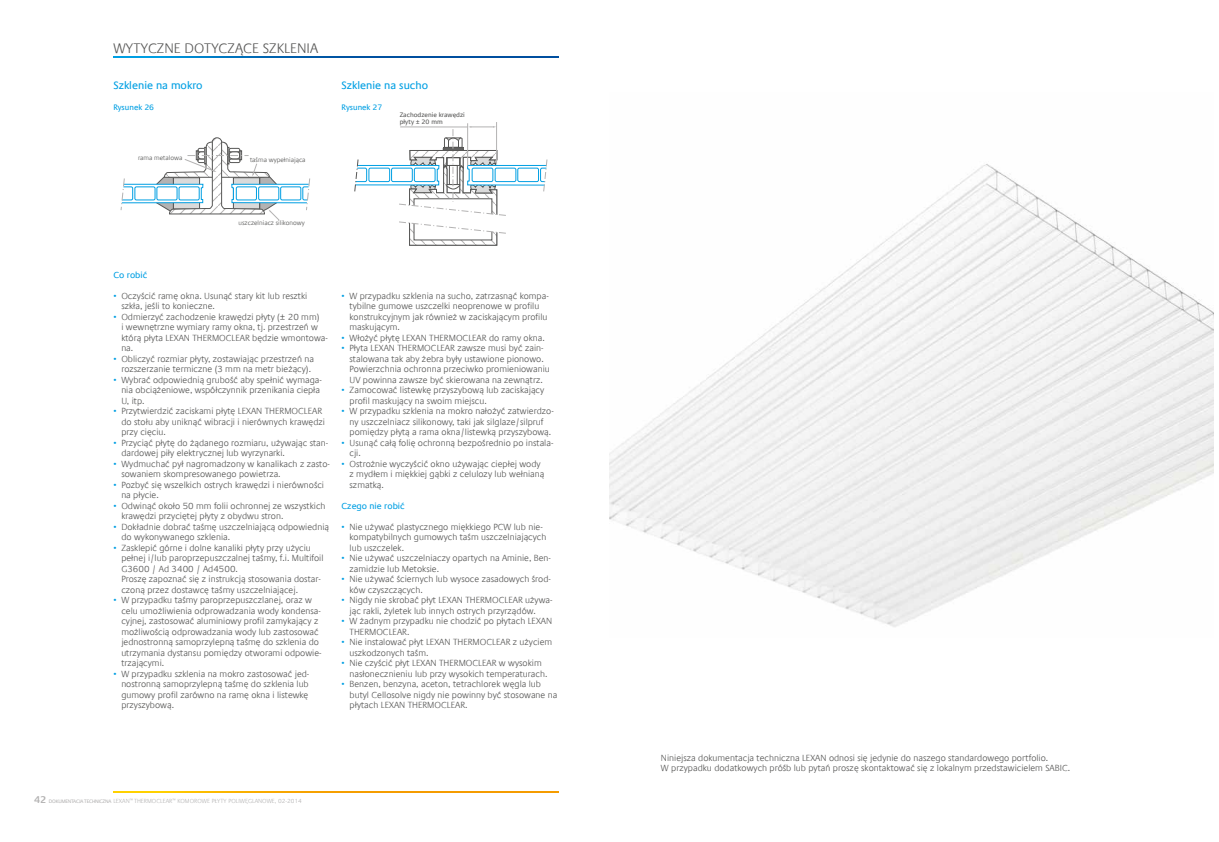
<style>
.page{position:relative;width:1219px;height:842px;background:#fff}
.page>*{position:absolute;margin:0;border:0;box-sizing:border-box;transform-origin:0 0}
.t1{font:300 14px "Praxis Com";color:#575756}
.t2{font:11px "Praxis Com";color:#009fe3}
.t3{font:300 9px/10.5px "Praxis Com";color:#575756}
.t4{font:9px "Praxis Com";color:#009fe3}
.t5{font:8px "Praxis Com";color:#009fe3}
.t6{font:300 6.5px "Praxis Com";color:#575756}
.t7{font:6.5px/7.4px "Praxis Com";color:#575756}
.t8{font:300 6px "Praxis Com";color:#b3b2b2}
.t9{font:5px "Praxis Com";letter-spacing:-.04em;color:#b3b2b2}
.s1{color:#009fe3}
.s2{font-weight:600;font-size:10px}
</style>
<div class="page">
<svg style="left:113px;top:57px;width:445px;height:1px"></svg>
<svg style="left:113px;top:791px;width:445px;height:1px"></svg>
<img style="left:609px;top:164px;width:604px;height:463px">
<svg style="left:120px;top:137px;width:190px;height:83px"></svg>
<hr style="left:467px;top:123px;width:1px;height:43px;background:#b3b2b2">
<hr style="left:496px;top:122px;width:1px;height:43px;background:#b3b2b2">
<svg style="left:354px;top:126px;width:194px;height:120px"></svg>
<hr style="left:400px;top:127px;width:68px;height:1px;background:#b3b2b2">
<h1 class="t1" style="left:113px;top:40px;width:206px">WYTYCZNE DOTYCZĄCE SZKLENIA</h1>
<p class="t2" style="left:113px;top:78px;width:91px">Szklenie na mokro</p>
<p class="t2" style="left:342px;top:78px;width:88px">Szklenie na sucho</p>
<p class="t5" style="left:113px;top:102px;width:42px">Rysunek 26</p>
<p class="t5" style="left:342px;top:102px;width:42px">Rysunek 27</p>
<p class="t6" style="left:138px;top:154px;width:46px">rama metalowa</p>
<p class="t6" style="left:250px;top:156px;width:57px">taśma wypełniająca</p>
<p class="t7" style="left:400px;top:111px;width:67px">Zachodzenie krawędzi płyty ± 20 mm</p>
<p class="t6" style="left:238px;top:219px;width:68px">uszczelniacz silikonowy</p>
<p class="t4" style="left:113px;top:269px;width:35px">Co robić</p>
<p class="t3" style="left:121px;top:290px;width:188px;text-indent:-8px"><span class="s1">•</span> Oczyścić ramę okna. Usunąć stary kit lub resztki szkła, jeśli to konieczne.</p>
<p class="t3" style="left:121px;top:311px;width:208px;text-indent:-8px"><span class="s1">•</span> Odmierzyć zachodzenie krawędzi płyty (± 20 mm)<br>i wewnętrzne wymiary ramy okna, tj. przestrzeń w którą płyta LEXAN THERMOCLEAR będzie wmontowa&shy;na.</p>
<p class="t3" style="left:113px;top:353px;width:202px;text-align:center"><span class="s1">•</span> Obliczyć rozmiar płyty, zostawiając przestrzeń na rozszerzanie termiczne (3 mm na metr bieżący).</p>
<p class="t3" style="left:121px;top:374px;width:202px;text-indent:-8px"><span class="s1">•</span> Wybrać odpowiednią grubość aby spełnić wymaga&shy;nia obciążeniowe, współczynnik przenikania ciepła<br>U, itp.</p>
<p class="t3" style="left:121px;top:406px;width:205px;text-indent:-8px"><span class="s1">•</span> Przytwierdzić zaciskami płytę LEXAN THERMOCLEAR do stołu aby uniknąć wibracji i nierównych krawędzi przy cięciu.</p>
<p class="t3" style="left:121px;top:437px;width:208px;text-indent:-8px"><span class="s1">•</span> Przyciąć płytę do żądanego rozmiaru, używając stan&shy;dardowej piły elektrycznej lub wyrzynarki.</p>
<p class="t3" style="left:121px;top:458px;width:210px;text-indent:-8px"><span class="s1">•</span> Wydmuchać pył nagromadzony w kanalikach z zasto&shy;sowaniem skompresowanego powietrza.</p>
<p class="t3" style="left:121px;top:479px;width:204px;text-indent:-8px"><span class="s1">•</span> Pozbyć się wszelkich ostrych krawędzi i nierówności na płycie.</p>
<p class="t3" style="left:121px;top:500px;width:206px;text-indent:-8px"><span class="s1">•</span> Odwinąć około 50 mm folii ochronnej ze wszystkich krawędzi przyciętej płyty z obydwu stron.</p>
<p class="t3" style="left:121px;top:521px;width:209px;text-indent:-8px"><span class="s1">•</span> Dokładnie dobrać taśmę uszczelniającą odpowiednią do wykonywanego szklenia.</p>
<p class="t3" style="left:121px;top:542px;width:204px;text-indent:-8px"><span class="s1">•</span> Zasklepić górne i dolne kanaliki płyty przy użyciu pełnej i/lub paroprzepuszczalnej taśmy, f.i. Multifoil G3600 / Ad 3400 / Ad4500.<br>Proszę zapoznać się z instrukcją stosowania dostar&shy;czoną przez dostawcę taśmy uszczelniającej.</p>
<p class="t3" style="left:121px;top:595px;width:202px;text-indent:-8px"><span class="s1">•</span> W przypadku taśmy paroprzepuszczlanej, oraz w celu umożliwienia odprowadzania wody kondensa&shy;cyjnej, zastosować aluminiowy profil zamykający z możliwością odprowadzania wody lub zastosować jednostronną samoprzylepną taśmę do szklenia do utrzymania dystansu pomiędzy otworami odpowie&shy;trzającymi.</p>
<p class="t3" style="left:121px;top:668px;width:190px;text-align:justify;text-indent:-8px"><span class="s1">•</span> W przypadku szklenia na mokro zastosować jed&shy;nostronną samoprzylepną taśmę do szklenia lub gumowy profil zarówno na ramę okna i listewkę przyszybową.</p>
<p class="t3" style="left:350px;top:290px;width:201px;text-indent:-8px"><span class="s1">•</span> W przypadku szklenia na sucho, zatrzasnąć kompa&shy;tybilne gumowe uszczelki neoprenowe w profilu konstrukcyjnym jak również w zaciskającym profilu maskującym.</p>
<p class="t3" style="left:342px;top:332px;width:205px"><span class="s1">•</span> Włożyć płytę LEXAN THERMOCLEAR do ramy okna.</p>
<p class="t3" style="left:350px;top:343px;width:202px;text-indent:-8px"><span class="s1">•</span> Płyta LEXAN THERMOCLEAR zawsze musi być zain&shy;stalowana tak aby żebra były ustawione pionowo.<br>Powierzchnia ochronna przeciwko promieniowaniu UV powinna zawsze być skierowana na zewnątrz.</p>
<p class="t3" style="left:350px;top:385px;width:196px;text-indent:-8px"><span class="s1">•</span> Zamocować listewkę przyszybową lub zaciskający profil maskujący na swoim miejscu.</p>
<p class="t3" style="left:350px;top:406px;width:206px;text-indent:-8px"><span class="s1">•</span> W przypadku szklenia na mokro nałożyć zatwierdzo&shy;ny uszczelniacz silikonowy, taki jak silglaze/silpruf pomiędzy płytą a rama okna/listewką przyszybową.</p>
<p class="t3" style="left:350px;top:437px;width:205px;text-indent:-8px"><span class="s1">•</span> Usunąć całą folię ochronną bezpośrednio po instala&shy;cji.</p>
<p class="t3" style="left:350px;top:458px;width:196px;text-indent:-8px"><span class="s1">•</span> Ostrożnie wyczyścić okno używając ciepłej wody z mydłem i miękkiej gąbki z celulozy lub wełnianą szmatką.</p>
<p class="t4" style="left:342px;top:500px;width:65px">Czego nie robić</p>
<p class="t3" style="left:350px;top:521px;width:198px;text-indent:-8px"><span class="s1">•</span> Nie używać plastycznego miękkiego PCW lub nie&shy;kompatybilnych gumowych taśm uszczelniających lub uszczelek.</p>
<p class="t3" style="left:350px;top:553px;width:203px;text-indent:-8px"><span class="s1">•</span> Nie używać uszczelniaczy opartych na Aminie, Ben&shy;zamidzie lub Metoksie.</p>
<p class="t3" style="left:350px;top:574px;width:203px;text-indent:-8px"><span class="s1">•</span> Nie używać ściernych lub wysoce zasadowych środ&shy;ków czyszczących.</p>
<p class="t3" style="left:350px;top:595px;width:204px;text-indent:-8px"><span class="s1">•</span> Nigdy nie skrobać płyt LEXAN THERMOCLEAR używa&shy;jąc rakli, żyletek lub innych ostrych przyrządów.</p>
<p class="t3" style="left:350px;top:616px;width:204px;text-indent:-8px"><span class="s1">•</span> W żadnym przypadku nie chodzić po płytach LEXAN<br>THERMOCLEAR.</p>
<p class="t3" style="left:350px;top:637px;width:204px;text-indent:-8px"><span class="s1">•</span> Nie instalować płyt LEXAN THERMOCLEAR z użyciem uszkodzonych taśm.</p>
<p class="t3" style="left:350px;top:658px;width:199px;text-indent:-8px"><span class="s1">•</span> Nie czyścić płyt LEXAN THERMOCLEAR w wysokim nasłonecznieniu lub przy wysokich temperaturach.</p>
<p class="t3" style="left:350px;top:679px;width:209px;text-indent:-8px"><span class="s1">•</span> Benzen, benzyna, aceton, tetrachlorek węgla lub butyl Cellosolve nigdy nie powinny być stosowane na płytach LEXAN THERMOCLEAR.</p>
<p class="t9" style="left:34px;top:798px;width:79px"><span class="s2">42</span> DOKUMENTACJA TECHNICZNA</p>
<p class="t8" style="left:113px;top:797px;width:190px">LEXAN<sup>™</sup> THERMOCLEAR<sup>™</sup> KOMOROWE PŁYTY POLIWĘGLANOWE, 02-2014</p>
<p class="t3" style="left:661px;top:752px;width:411px">Niniejsza dokumentacja techniczna LEXAN odnosi się jedynie do naszego standardowego portfolio.<br>W przypadku dodatkowych próśb lub pytań proszę skontaktować się z lokalnym przedstawicielem SABIC.</p>
</div>
